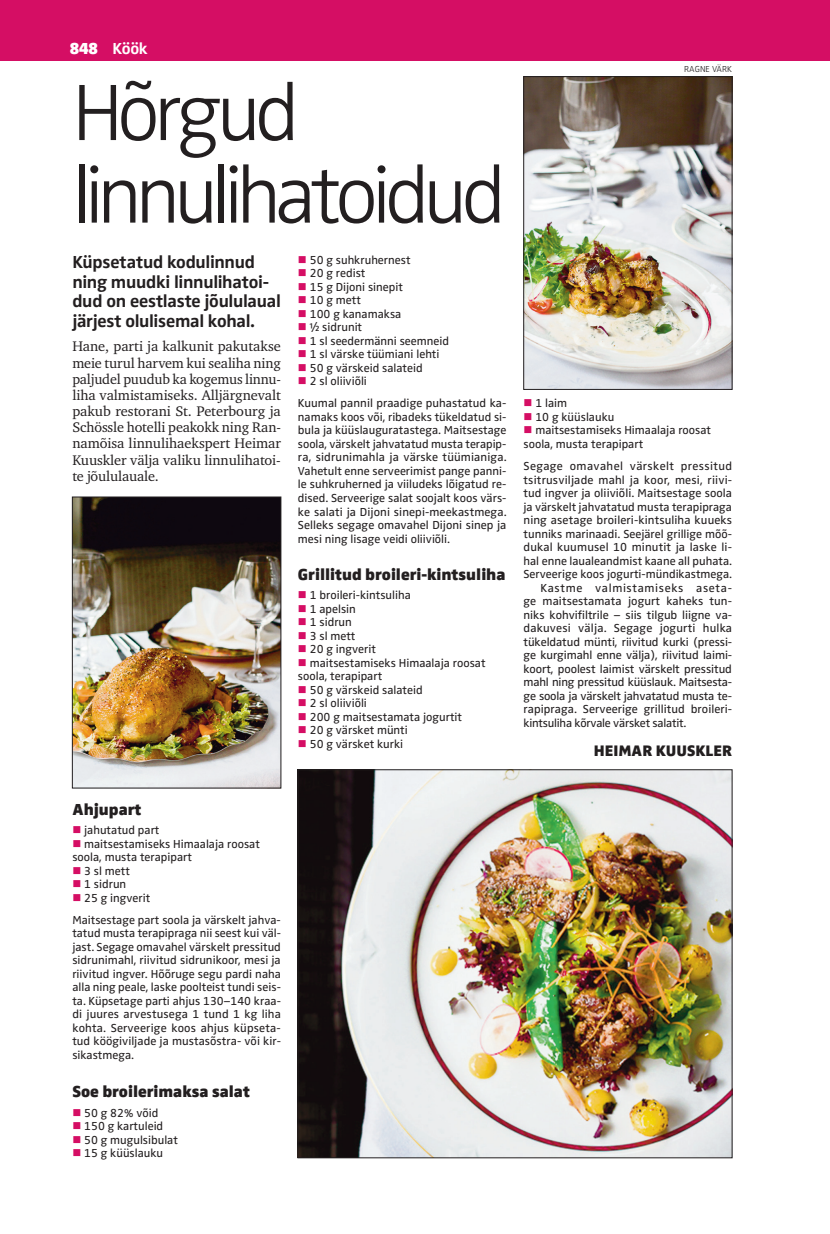
<style>
.page{position:relative;width:830px;height:1234px;background:#fff}
.page>*{position:absolute;margin:0;border:0;box-sizing:border-box;transform-origin:0 0}
.t1{font:300 82.5px/82.5px "Zwo Pro";letter-spacing:-.075em;color:#231f20}
.t2{font:700 18px/19.5px "Zwo Pro";letter-spacing:-.02em;color:#231f20}
.t3{font:900 16.5px "Zwo Pro";color:#231f20}
.t4{font:700 16.5px "Zwo Pro";color:#fff}
.t5{font:900 15.75px "Zwo Pro";color:#231f20}
.t6{font:14.25px/16.2px "Charter ITC";letter-spacing:-.005em;color:#231f20;text-align:justify}
.t7{font:12px/13.5px "Zwo Pro";color:#231f20}
.t8{font:12px "Zwo Pro";letter-spacing:-.02em;color:#231f20}
.t9{font:12px "Zwo Pro";letter-spacing:.03em;color:#231f20}
.t10{font:12px "Zwo Pro";letter-spacing:.05em;color:#231f20}
.t11{font:300 9px "Zwo Pro";color:#231f20}
.s1{font-weight:900}
.s2{color:#d50e64}
</style>
<div class="page">
<hr style="left:829px;top:0;width:1px;height:60px;background:#d50e64">
<div style="left:0;top:0;width:829px;height:60px;background:#d50e64"></div>
<img style="left:525px;top:78px;width:205px;height:309px">
<div style="left:523px;top:76px;width:209px;height:313px;border:1px solid #231f20"></div>
<img style="left:74px;top:498px;width:205px;height:288px">
<div style="left:72px;top:496px;width:209px;height:292px;border:1px solid #231f20"></div>
<img style="left:299px;top:771px;width:431px;height:384px">
<h3 class="t4" style="left:70px;top:39px;width:79px"><span class="s1">848</span> Köök</h3>
<h1 class="t1" style="left:72px;top:73px;width:435px">Hõrgud linnulihatoidud</h1>
<h2 class="t2" style="left:72px;top:253px;width:210px">Küpsetatud kodulinnud ning muudki linnulihatoi&shy;dud on eestlaste jõululaual järjest olulisemal kohal.</h2>
<p class="t6" style="left:72px;top:338px;width:210px">Hane, parti ja kalkunit pakutakse meie turul harvem kui sealiha ning paljudel puudub ka kogemus linnu&shy;liha valmistamiseks. Alljärgnevalt pakub restorani St. Peterbourg ja Schössle hotelli peakokk ning Ran&shy;namõisa linnulihaekspert Heimar Kuuskler välja valiku linnulihatoi&shy;te jõululauale.</p>
<p class="t7" style="left:298px;top:253px;width:114px"><span class="s2">■</span> 50 g suhkruhernest</p>
<p class="t7" style="left:298px;top:267px;width:69px"><span class="s2">■</span> 20 g redist</p>
<p class="t7" style="left:298px;top:280px;width:106px"><span class="s2">■</span> 15 g Dijoni sinepit</p>
<p class="t7" style="left:298px;top:294px;width:64px"><span class="s2">■</span> 10 g mett</p>
<p class="t7" style="left:298px;top:307px;width:105px"><span class="s2">■</span> 100 g kanamaksa</p>
<p class="t7" style="left:298px;top:321px;width:66px"><span class="s2">■</span> ½ sidrunit</p>
<p class="t7" style="left:298px;top:334px;width:152px"><span class="s2">■</span> 1 sl seedermänni seemneid</p>
<p class="t7" style="left:298px;top:348px;width:143px"><span class="s2">■</span> 1 sl värske tüümiani lehti</p>
<p class="t7" style="left:298px;top:361px;width:126px"><span class="s2">■</span> 50 g värskeid salateid</p>
<p class="t7" style="left:298px;top:370px;width:210px;line-height:22px"><span class="s2">■</span> 2 sl oliiviõli<br>Kuumal pannil praadige puhastatud ka-</p>
<p class="t7" style="left:298px;top:410px;width:210px;text-align:justify">namaks koos või, ribadeks tükeldatud si&shy;bula ja küüslauguratastega. Maitsestage soola, värskelt jahvatatud musta terapip&shy;ra, sidrunimahla ja värske tüümianiga.<br>Vahetult enne serveerimist pange panni&shy;le suhkruherned ja viiludeks lõigatud re&shy;dised. Serveerige salat soojalt koos värs&shy;ke salati ja Dijoni sinepi-meekastmega.<br>Selleks segage omavahel Dijoni sinep ja mesi ning lisage veidi oliiviõli.</p>
<h3 class="t3" style="left:298px;top:564px;width:209px">Grillitud broileri-kintsuliha</h3>
<p class="t7" style="left:298px;top:588px;width:114px"><span class="s2">■</span> 1 broileri-kintsuliha</p>
<p class="t7" style="left:298px;top:602px;width:59px"><span class="s2">■</span> 1 apelsin</p>
<p class="t7" style="left:298px;top:615px;width:55px"><span class="s2">■</span> 1 sidrun</p>
<p class="t7" style="left:298px;top:629px;width:59px"><span class="s2">■</span> 3 sl mett</p>
<p class="t7" style="left:298px;top:642px;width:79px"><span class="s2">■</span> 20 g ingverit</p>
<p class="t7" style="left:298px;top:656px;width:189px"><span class="s2">■</span> maitsestamiseks Himaalaja roosat soola, terapipart</p>
<p class="t7" style="left:298px;top:683px;width:126px"><span class="s2">■</span> 50 g värskeid salateid</p>
<p class="t7" style="left:298px;top:696px;width:70px"><span class="s2">■</span> 2 sl oliiviõli</p>
<p class="t7" style="left:298px;top:710px;width:166px"><span class="s2">■</span> 200 g maitsestamata jogurtit</p>
<p class="t7" style="left:298px;top:723px;width:111px"><span class="s2">■</span> 20 g värsket münti</p>
<p class="t7" style="left:298px;top:737px;width:107px"><span class="s2">■</span> 50 g värsket kurki</p>
<p class="t11" style="left:684px;top:64px;width:49px">RAGNE VÄRK</p>
<p class="t7" style="left:523px;top:397px;width:45px"><span class="s2">■</span> 1 laim</p>
<p class="t7" style="left:523px;top:410px;width:92px"><span class="s2">■</span> 10 g küüslauku</p>
<p class="t7" style="left:523px;top:424px;width:189px"><span class="s2">■</span> maitsestamiseks Himaalaja roosat soola, musta terapipart</p>
<p class="t9" style="left:523px;top:459px;width:210px">Segage omavahel värskelt pressitud</p>
<p class="t7" style="left:523px;top:473px;width:210px">tsitrusviljade mahl ja koor, mesi, riivi-</p>
<p class="t7" style="left:523px;top:486px;width:210px">tud ingver ja oliiviõli. Maitsestage soola</p>
<p class="t7" style="left:523px;top:500px;width:210px">ja värskelt jahvatatud musta terapipraga</p>
<p class="t7" style="left:523px;top:513px;width:210px">ning asetage broileri-kintsuliha kuueks</p>
<p class="t7" style="left:523px;top:527px;width:210px">tunniks marinaadi. Seejärel grillige mõõ-</p>
<p class="t7" style="left:523px;top:540px;width:210px">dukal kuumusel 10 minutit ja laske li-</p>
<p class="t7" style="left:523px;top:554px;width:210px">hal enne laualeandmist kaane all puhata.</p>
<p class="t7" style="left:523px;top:567px;width:210px">Serveerige koos jogurti-mündikastmega.</p>
<p class="t10" style="left:540px;top:580px;width:193px">Kastme valmistamiseks aseta-</p>
<p class="t7" style="left:523px;top:594px;width:210px">ge maitsestamata jogurt kaheks tun-</p>
<p class="t7" style="left:523px;top:608px;width:210px">niks kohvifiltrile – siis tilgub liigne va-</p>
<p class="t7" style="left:523px;top:621px;width:210px">dakuvesi välja. Segage jogurti hulka</p>
<p class="t7" style="left:523px;top:635px;width:210px">tükeldatud münti, riivitud kurki (pressi-</p>
<p class="t7" style="left:523px;top:648px;width:210px">ge kurgimahl enne välja), riivitud laimi-</p>
<p class="t7" style="left:523px;top:662px;width:210px">koort, poolest laimist värskelt pressitud</p>
<p class="t7" style="left:523px;top:675px;width:210px">mahl ning pressitud küüslauk. Maitsesta-</p>
<p class="t7" style="left:523px;top:689px;width:210px">ge soola ja värskelt jahvatatud musta te-</p>
<p class="t7" style="left:523px;top:702px;width:210px">rapipraga. Serveerige grillitud broileri-</p>
<p class="t8" style="left:523px;top:715px;width:164px">kintsuliha kõrvale värsket salatit.</p>
<h3 class="t5" style="left:593px;top:740px;width:139px">HEIMAR KUUSKLER</h3>
<h3 class="t3" style="left:72px;top:799px;width:71px">Ahjupart</h3>
<p class="t7" style="left:72px;top:823px;width:89px"><span class="s2">■</span> jahutatud part</p>
<p class="t7" style="left:72px;top:837px;width:189px"><span class="s2">■</span> maitsestamiseks Himaalaja roosat soola, musta terapipart</p>
<p class="t7" style="left:72px;top:864px;width:59px"><span class="s2">■</span> 3 sl mett</p>
<p class="t7" style="left:72px;top:877px;width:55px"><span class="s2">■</span> 1 sidrun</p>
<p class="t7" style="left:72px;top:886px;width:210px;line-height:22px"><span class="s2">■</span> 25 g ingverit<br>Maitsestage part soola ja värskelt jahva-</p>
<p class="t7" style="left:72px;top:926px;width:210px;text-align:justify">tatud musta terapipraga nii seest kui väl&shy;jast. Segage omavahel värskelt pressitud sidrunimahl, riivitud sidrunikoor, mesi ja riivitud ingver. Hõõruge segu pardi naha alla ning peale, laske poolteist tundi seis&shy;ta. Küpsetage parti ahjus 130–140 kraa&shy;di juures arvestusega 1 tund 1 kg liha kohta. Serveerige koos ahjus küpseta&shy;tud köögiviljade ja mustasõstra- või kir&shy;sikastmega.</p>
<h3 class="t3" style="left:72px;top:1081px;width:179px">Soe broilerimaksa salat</h3>
<p class="t7" style="left:72px;top:1105px;width:87px"><span class="s2">■</span> 50 g 82% võid</p>
<p class="t7" style="left:72px;top:1119px;width:92px"><span class="s2">■</span> 150 g kartuleid</p>
<p class="t7" style="left:72px;top:1132px;width:107px"><span class="s2">■</span> 50 g mugulsibulat</p>
<p class="t7" style="left:72px;top:1146px;width:92px"><span class="s2">■</span> 15 g küüslauku</p>
</div>
